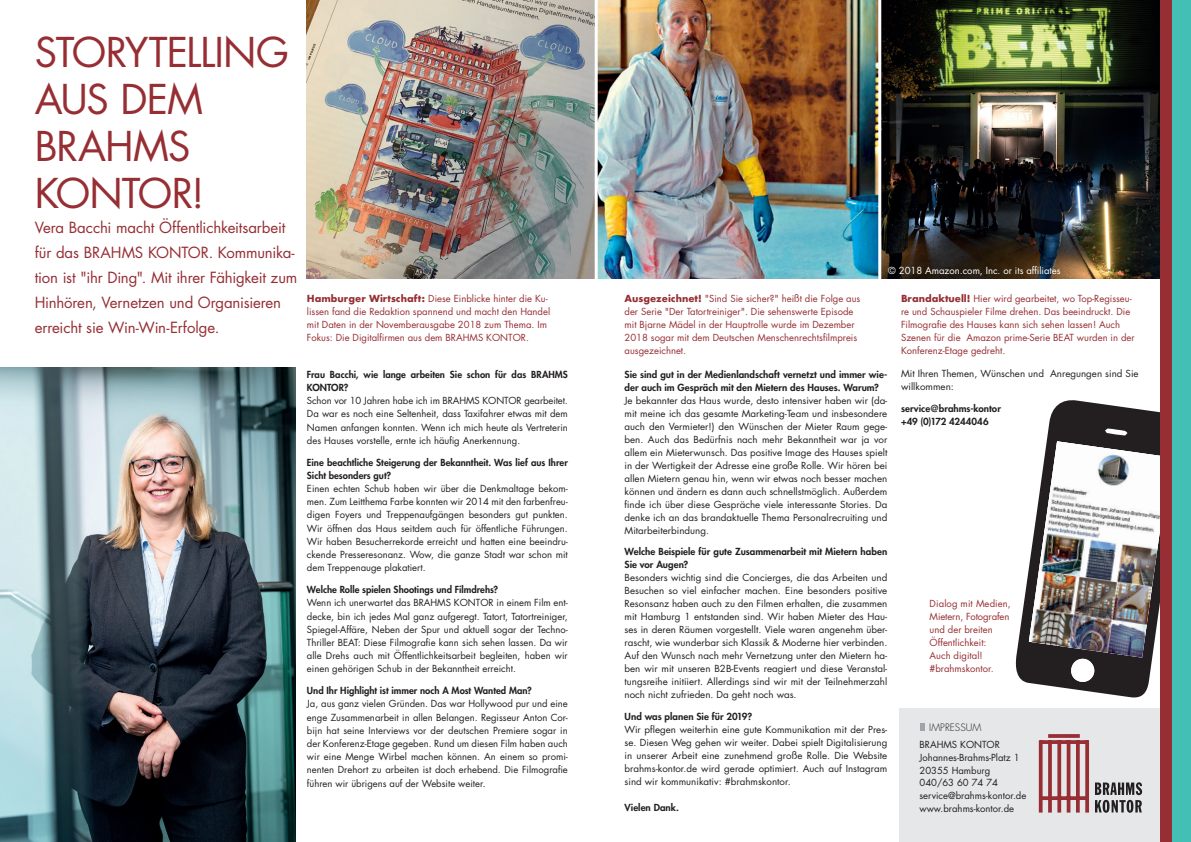
<style>
.page{position:relative;width:1191px;height:842px;background:#fff}
.page>*{position:absolute;margin:0;border:0;box-sizing:border-box;transform-origin:0 0}
.t1{font:40px/47px "Futura";letter-spacing:-.025em;color:#962e33}
.t2{font:15px/25px "Futura";letter-spacing:-.01em;color:#962e33}
.t3{font:300 10px "Futura";color:#231f20}
.t4{font:9.5px/13px "Futura";color:#231f20;text-align:justify}
.t5{font:9.5px/13px "Futura";color:#962e33}
.t6{font:800 9.5px/13px "Futura Std";color:#231f20}
.t7{font:9.5px "Futura";color:#fff}
.s1{font-weight:700}
</style>
<div class="page">
<div style="left:899px;top:708px;width:267px;height:134px;background:#e6e7e9"></div>
<img style="left:881px;top:0;width:279px;height:279px">
<svg style="left:1095px;top:782px;width:47px;height:31px"></svg>
<svg style="left:1038px;top:740px;width:4px;height:72px"></svg>
<svg style="left:1048px;top:734px;width:31px;height:4px"></svg>
<svg style="left:1040px;top:740px;width:45px;height:4px"></svg>
<svg style="left:1041px;top:796px;width:44px;height:4px"></svg>
<svg style="left:1085px;top:740px;width:4px;height:72px"></svg>
<hr style="left:1076px;top:740px;width:3px;height:72px;background:#962e33">
<svg style="left:1057px;top:740px;width:4px;height:72px"></svg>
<svg style="left:1066px;top:740px;width:4px;height:72px"></svg>
<hr style="left:1048px;top:740px;width:3px;height:72px;background:#962e33">
<svg style="left:920px;top:723px;width:4px;height:8px"></svg>
<img style="left:307px;top:0;width:287px;height:279px">
<img style="left:0;top:367px;width:296px;height:475px">
<svg style="left:1015px;top:400px;width:145px;height:298px"></svg>
<img style="left:1029px;top:441px;width:131px;height:242px">
<img style="left:594px;top:0;width:285px;height:279px">
<div style="left:1171px;top:0;width:20px;height:842px;background:#43bfb5"></div>
<div style="left:1160px;top:0;width:11px;height:842px;background:#962e33"></div>
<h1 class="t1" style="left:35px;top:28px;width:256px">STORYTELLING<br>AUS DEM<br>BRAHMS<br>KONTOR!</h1>
<h2 class="t2" style="left:35px;top:215px;width:264px">Vera Bacchi macht Öffentlichkeitsarbeit für das BRAHMS KONTOR. Kommunika&shy;tion ist "ihr Ding". Mit ihrer Fähigkeit zum Hinhören, Vernetzen und Organisieren erreicht sie Win-Win-Erfolge.</h2>
<p class="t5" style="left:307px;top:292px;width:245px"><span class="s1">Hamburger Wirtschaft:</span> Diese Einblicke hinter die Ku&shy;lissen fand die Redaktion spannend und macht den Handel mit Daten in der Novemberausgabe 2018 zum Thema. Im Fokus: Die Digitalfirmen aus dem BRAHMS KONTOR.</p>
<p class="t6" style="left:307px;top:368px;width:262px">Frau Bacchi, wie lange arbeiten Sie schon für das BRAHMS<br>KONTOR?</p>
<p class="t4" style="left:307px;top:394px;width:262px">Schon vor 10 Jahren habe ich im BRAHMS KONTOR gearbeitet.<br>Da war es noch eine Seltenheit, dass Taxifahrer etwas mit dem Namen anfangen konnten. Wenn ich mich heute als Vertreterin des Hauses vorstelle, ernte ich häufig Anerkennung.</p>
<p class="t6" style="left:307px;top:455px;width:262px">Eine beachtliche Steigerung der Bekanntheit. Was lief aus Ihrer<br>Sicht besonders gut?</p>
<p class="t4" style="left:307px;top:482px;width:262px">Einen echten Schub haben wir über die Denkmaltage bekom&shy;men. Zum Leitthema Farbe konnten wir 2014 mit den farbenfreu&shy;digen Foyers und Treppenaufgängen besonders gut punkten.<br>Wir öffnen das Haus seitdem auch für öffentliche Führungen.<br>Wir haben Besucherrekorde erreicht und hatten eine beeindru&shy;ckende Presseresonanz. Wow, die ganze Stadt war schon mit dem Treppenauge plakatiert.</p>
<p class="t6" style="left:307px;top:583px;width:193px">Welche Rolle spielen Shootings und Filmdrehs?</p>
<p class="t4" style="left:307px;top:596px;width:262px">Wenn ich unerwartet das BRAHMS KONTOR in einem Film ent&shy;decke, bin ich jedes Mal ganz aufgeregt. Tatort, Tatortreiniger, Spiegel-Affäre, Neben der Spur und aktuell sogar der Techno-Thriller BEAT: Diese Filmografie kann sich sehen lassen. Da wir alle Drehs auch mit Öffentlichkeitsarbeit begleiten, haben wir einen gehörigen Schub in der Bekanntheit erreicht.</p>
<p class="t6" style="left:307px;top:684px;width:226px">Und Ihr Highlight ist immer noch A Most Wanted Man?</p>
<p class="t4" style="left:307px;top:697px;width:262px">Ja, aus ganz vielen Gründen. Das war Hollywood pur und eine enge Zusammenarbeit in allen Belangen. Regisseur Anton Cor&shy;bijn hat seine Interviews vor der deutschen Premiere sogar in der Konferenz-Etage gegeben. Rund um diesen Film haben auch wir eine Menge Wirbel machen können. An einem so promi&shy;nenten Drehort zu arbeiten ist doch erhebend. Die Filmografie führen wir übrigens auf der Website weiter.</p>
<p class="t7" style="left:888px;top:264px;width:174px">© 2018 Amazon.com, Inc. or its affiliates</p>
<p class="t5" style="left:624px;top:292px;width:237px"><span class="s1">Ausgezeichnet!</span> "Sind Sie sicher?" heißt die Folge aus der Serie "Der Tatortreiniger". Die sehenswerte Episode mit Bjarne Mädel in der Hauptrolle wurde im Dezember 2018 sogar mit dem Deutschen Menschenrechtsfilmpreis ausgezeichnet.</p>
<p class="t5" style="left:901px;top:292px;width:235px"><span class="s1">Brandaktuell!</span> Hier wird gearbeitet, wo Top-Regisseu&shy;re und Schauspieler Filme drehen. Das beeindruckt. Die Filmografie des Hauses kann sich sehen lassen! Auch Szenen für die Amazon prime-Serie BEAT wurden in der Konferenz-Etage gedreht.</p>
<p class="t6" style="left:624px;top:368px;width:264px">Sie sind gut in der Medienlandschaft vernetzt und immer wie&shy;der auch im Gespräch mit den Mietern des Hauses. Warum?</p>
<p class="t4" style="left:624px;top:394px;width:264px">Je bekannter das Haus wurde, desto intensiver haben wir (da&shy;mit meine ich das gesamte Marketing-Team und insbesondere auch den Vermieter!) den Wünschen der Mieter Raum gege&shy;ben. Auch das Bedürfnis nach mehr Bekanntheit war ja vor allem ein Mieterwunsch. Das positive Image des Hauses spielt in der Wertigkeit der Adresse eine große Rolle. Wir hören bei allen Mietern genau hin, wenn wir etwas noch besser machen können und ändern es dann auch schnellstmöglich. Außerdem finde ich über diese Gespräche viele interessante Stories. Da denke ich an das brandaktuelle Thema Personalrecruiting und Mitarbeiterbindung.</p>
<p class="t6" style="left:624px;top:545px;width:264px">Welche Beispiele für gute Zusammenarbeit mit Mietern haben<br>Sie vor Augen?</p>
<p class="t4" style="left:624px;top:571px;width:264px">Besonders wichtig sind die Concierges, die das Arbeiten und Besuchen so viel einfacher machen. Eine besonders positive Resonsanz haben auch zu den Filmen erhalten, die zusammen mit Hamburg 1 entstanden sind. Wir haben Mieter des Hau&shy;ses in deren Räumen vorgestellt. Viele waren angenehm über&shy;rascht, wie wunderbar sich Klassik &amp; Moderne hier verbinden.<br>Auf den Wunsch nach mehr Vernetzung unter den Mietern ha&shy;ben wir mit unseren B2B-Events reagiert und diese Veranstal&shy;tungsreihe initiiert. Allerdings sind wir mit der Teilnehmerzahl noch nicht zufrieden. Da geht noch was.</p>
<p class="t6" style="left:624px;top:710px;width:129px">Und was planen Sie für 2019?</p>
<p class="t4" style="left:624px;top:723px;width:264px">Wir pflegen weiterhin eine gute Kommunikation mit der Pres&shy;se. Diesen Weg gehen wir weiter. Dabei spielt Digitalisierung in unserer Arbeit eine zunehmend große Rolle. Die Website brahms-kontor.de wird gerade optimiert. Auch auf Instagram sind wir kommunikativ: #brahmskontor.</p>
<p class="t6" style="left:624px;top:801px;width:56px">Vielen Dank.</p>
<p class="t4" style="left:901px;top:367px;width:239px">Mit Ihren Themen, Wünschen und Anregungen sind Sie willkommen:</p>
<p class="t6" style="left:901px;top:402px;width:101px">service@brahms-kontor +49 (0)172 4244046</p>
<p class="t5" style="left:929px;top:597px;width:83px">Dialog mit Medien,<br>Mietern, Fotografen und der breiten<br>Öffentlichkeit:<br>Auch digital! #brahmskontor.</p>
<p class="t3" style="left:929px;top:721px;width:54px">IMPRESSUM</p>
<p class="t4" style="left:919px;top:737px;width:108px;text-align:left">BRAHMS KONTOR<br>Johannes-Brahms-Platz 1<br>20355 Hamburg<br>040/63 60 74 74 service@brahms-kontor.de www.brahms-kontor.de</p>
</div>
